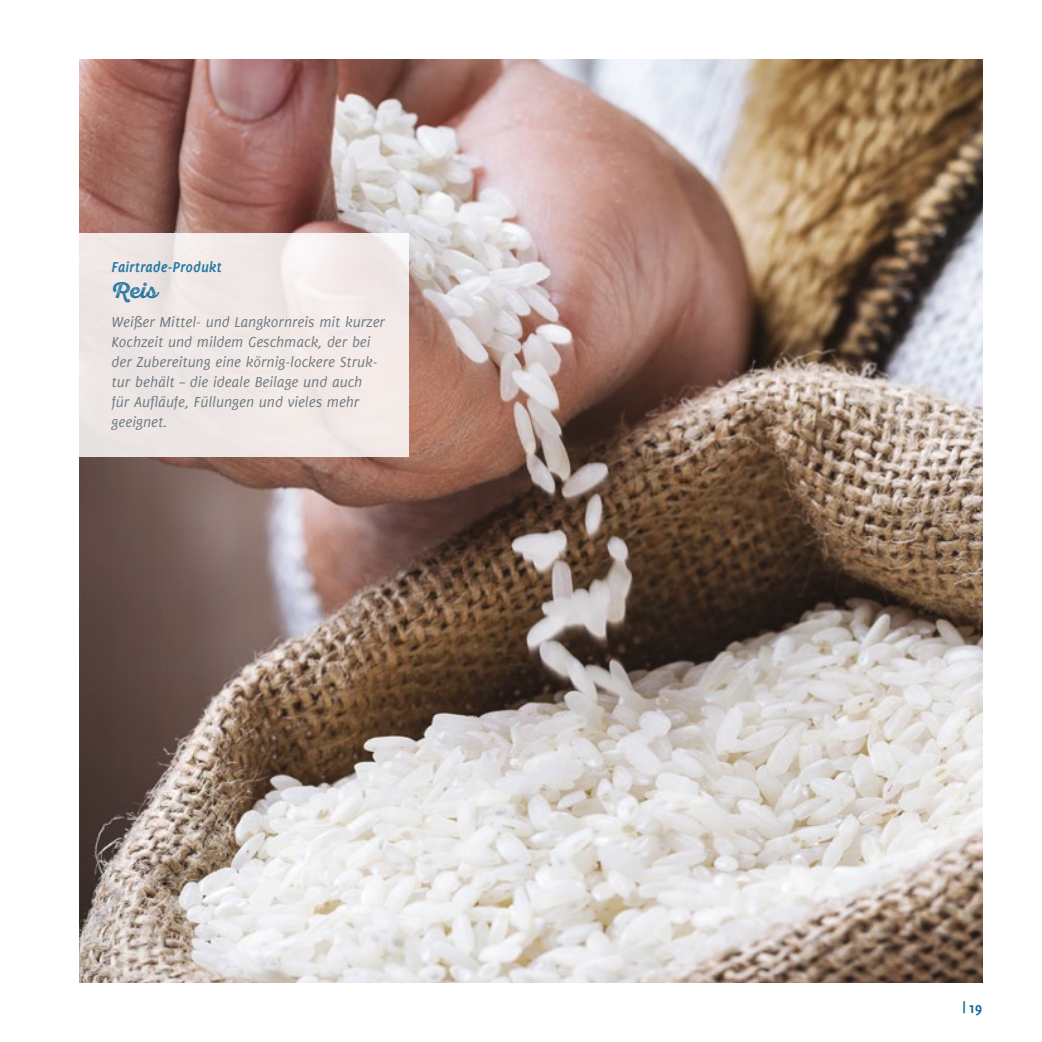
<style>
.page{position:relative;width:1042px;height:1042px;background:#fff}
.page>*{position:absolute;margin:0;border:0;box-sizing:border-box;transform-origin:0 0}
.t1{font:21px "Sant Elia Rough Alt Bold Two";color:#036492}
.t2{font:italic 15.75px/19.8px "Delicious";color:#5b666f}
.t3{font:italic 700 15.75px "Delicious";color:#036492}
.t4{font:700 15.75px "Delicious";color:#036492}
</style>
<div class="page">
<img style="left:79px;top:60px;width:903px;height:922px">
<div style="left:79px;top:233px;width:330px;height:223px;background:#f0e8e6"></div>
<p class="t3" style="left:112px;top:258px;width:112px">Fairtrade-Produkt</p>
<h1 class="t1" style="left:112px;top:278px;width:47px">Reis</h1>
<p class="t2" style="left:112px;top:312px;width:275px">Weißer Mittel- und Langkornreis mit kurzer Kochzeit und mildem Geschmack, der bei der Zubereitung eine körnig-lockere Struk&shy;tur behält – die ideale Beilage und auch<br>für Aufläufe, Füllungen und vieles mehr geeignet.</p>
<p class="t4" style="left:962px;top:999px;width:21px">| 19</p>
</div>
